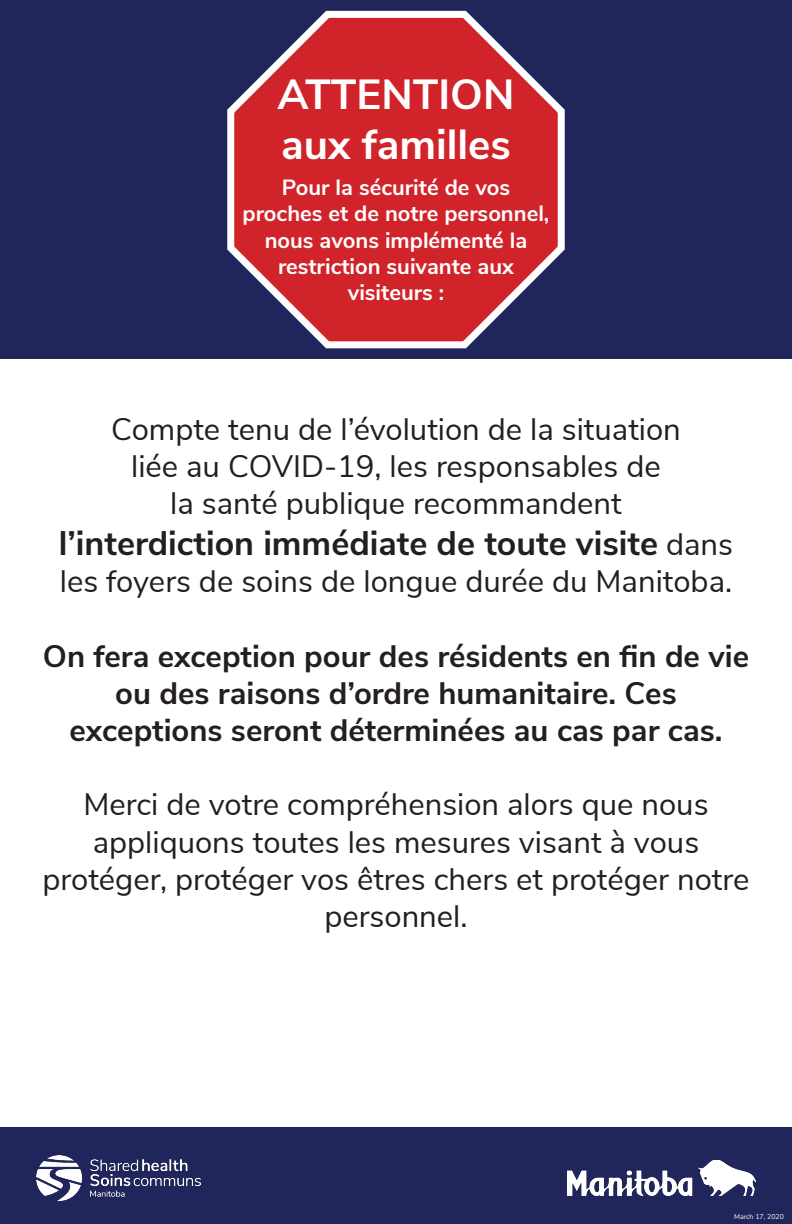
<style>
.page{position:relative;width:792px;height:1224px;background:#fff}
.page>*{position:absolute;margin:0;border:0;box-sizing:border-box;transform-origin:0 0}
.t1{font:700 42px "Nunito Sans";color:#fff}
.t2{font:700 34px "Nunito Sans";color:#231f20}
.t3{font:31px/37.2px "Nunito Sans";color:#231f20;text-align:center}
.t4{font:700 31px/37.2px "Nunito Sans";color:#231f20;text-align:center}
.t5{font:700 22px/26.4px "Nunito Sans";color:#fff;text-align:center}
.t6{font:7px "Nunito Sans";color:#fff}
.s1{font-weight:400;font-size:31px}
</style>
<div class="page">
<div style="left:0;top:0;width:792px;height:358px;background:#20265c"></div>
<div style="left:0;top:1128px;width:792px;height:96px;background:#20265c"></div>
<img style="left:567px;top:1160px;width:189px;height:36px">
<img style="left:37px;top:1155px;width:164px;height:46px">
<svg style="left:227px;top:10px;width:338px;height:339px"></svg>
<p class="t1" style="left:278px;top:63px;width:238px">ATTENTION</p>
<p class="t1" style="left:281px;top:114px;width:231px">aux familles</p>
<p class="t5" style="left:243px;top:173px;width:308px">Pour la sécurité de vos proches et de notre personnel, nous avons implémenté la restriction suivante aux</p>
<p class="t5" style="left:348px;top:278px;width:98px">visiteurs :</p>
<p class="t3" style="left:111px;top:408px;width:571px">Compte tenu de l’évolution de la situation</p>
<p class="t3" style="left:131px;top:446px;width:531px">liée au COVID-19, les responsables de</p>
<p class="t3" style="left:170px;top:483px;width:453px">la santé publique recommandent</p>
<p class="t2" style="left:59px;top:518px;width:676px">l’interdiction immédiate de toute visite <span class="s1">dans</span></p>
<p class="t3" style="left:60px;top:561px;width:674px">les foyers de soins de longue durée du Manitoba.</p>
<p class="t4" style="left:43px;top:635px;width:708px">On fera exception pour des résidents en fin de vie ou des raisons d’ordre humanitaire. Ces</p>
<p class="t4" style="left:70px;top:710px;width:654px">exceptions seront déterminées au cas par cas.</p>
<p class="t3" style="left:43px;top:784px;width:708px">Merci de votre compréhension alors que nous appliquons toutes les mesures visant à vous protéger, protéger vos êtres chers et protéger notre personnel.</p>
<p class="t6" style="left:734px;top:1211px;width:51px">March 17, 2020</p>
</div>
